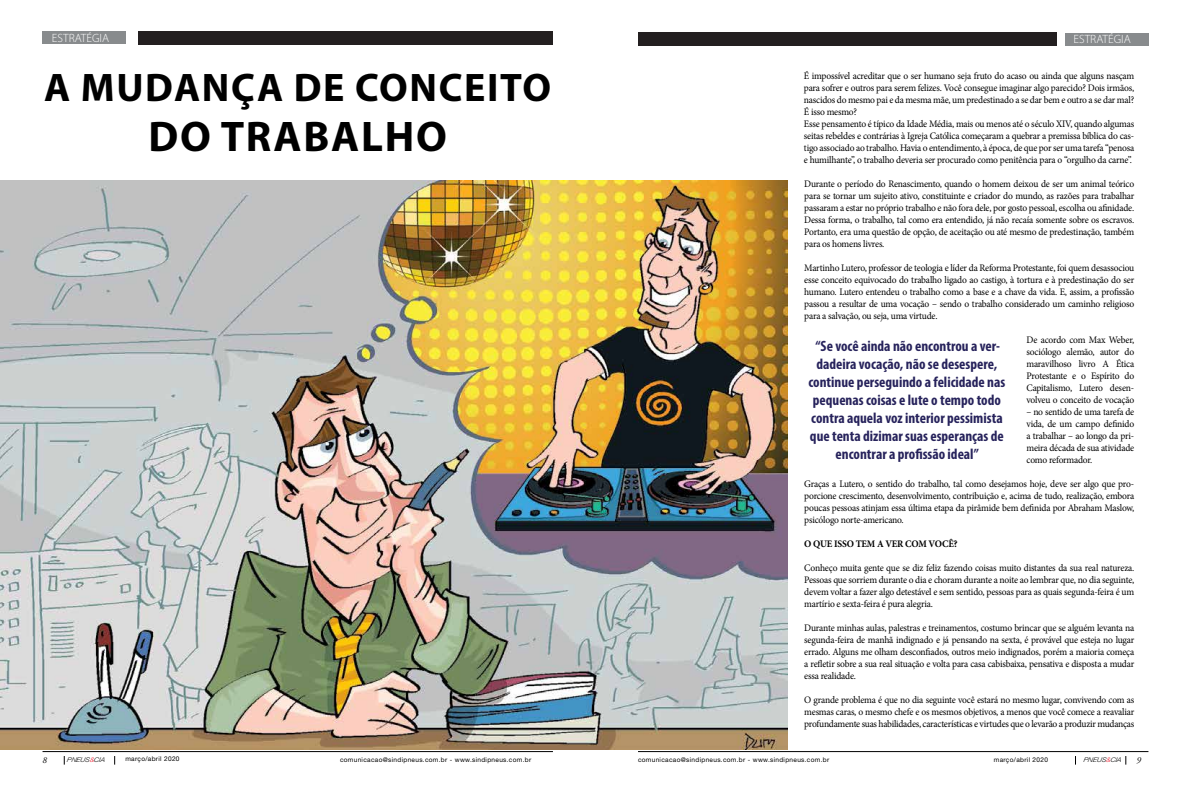
<style>
.page{position:relative;width:1191px;height:794px;background:#fff}
.page>*{position:absolute;margin:0;border:0;box-sizing:border-box;transform-origin:0 0}
.t1{font:700 43px "Myriad Pro";letter-spacing:.04em;color:#000}
.t2{font:700 40px "Myriad Pro";letter-spacing:.04em;color:#000}
.t3{font:700 condensed 15px/18px "Myriad Pro";color:#27235c;text-align:center}
.t4{font:300 12px "Myriad Pro";color:#fff}
.t5{font:10px/12px "Minion Pro";letter-spacing:-.02em;color:#000;text-align:justify;scale:.95 1}
.t6{font:700 10px "Minion Pro";letter-spacing:-.02em;color:#000;scale:.95 1}
.t7{font:italic 9px "Adobe Garamond Pro";color:#000}
.t8{font:6.5px "Helvetica Neue CE";letter-spacing:.05em;color:#000}
.t9{font:italic 300 6.5px "Helvetica Neue LT Pro";color:#000;scale:1.08 1}
.s1{color:#ed1c2e}
</style>
<div class="page">
<hr style="left:43px;top:751px;width:510px;height:1px;background:#000">
<hr style="left:638px;top:751px;width:510px;height:1px;background:#000">
<div style="left:43px;top:31px;width:83px;height:13px;background:#888b8d"></div>
<div style="left:139px;top:31px;width:414px;height:13px;background:#231f20"></div>
<div style="left:638px;top:32px;width:418px;height:13px;background:#231f20"></div>
<div style="left:1065px;top:33px;width:83px;height:13px;background:#888b8d"></div>
<img style="left:0;top:180px;width:787px;height:569px">
<p class="t4" style="left:52px;top:31px;width:59px">ESTRATÉGIA</p>
<h2 class="t2" style="left:44px;top:61px;width:508px">A MUDANÇA DE CONCEITO</h2>
<h1 class="t1" style="left:149px;top:108px;width:300px">DO TRABALHO</h1>
<p class="t4" style="left:1073px;top:31px;width:59px">ESTRATÉGIA</p>
<p class="t5" style="left:804px;top:70px;width:349px;text-align:left">É impossível acreditar que o ser humano seja fruto do acaso ou ainda que alguns nasçam para sofrer e outros para serem felizes. Você consegue imaginar algo parecido? Dois irmãos, nascidos do mesmo pai e da mesma mãe, um predestinado a se dar bem e outro a se dar mal?<br>É isso mesmo?<br>Esse pensamento é típico da Idade Média, mais ou menos até o século XIV, quando algumas seitas rebeldes e contrárias à Igreja Católica começaram a quebrar a premissa bíblica do cas&shy;tigo associado ao trabalho. Havia o entendimento, à época, de que por ser uma tarefa “penosa e humilhante”, o trabalho deveria ser procurado como penitência para o “orgulho da carne”.</p>
<p class="t5" style="left:804px;top:178px;width:349px">Durante o período do Renascimento, quando o homem deixou de ser um animal teórico para se tornar um sujeito ativo, constituinte e criador do mundo, as razões para trabalhar passaram a estar no próprio trabalho e não fora dele, por gosto pessoal, escolha ou afinidade.<br>Dessa forma, o trabalho, tal como era entendido, já não recaía somente sobre os escravos.<br>Portanto, era uma questão de opção, de aceitação ou até mesmo de predestinação, também para os homens livres.</p>
<p class="t5" style="left:804px;top:262px;width:349px">Martinho Lutero, professor de teologia e líder da Reforma Protestante, foi quem desassociou esse conceito equivocado do trabalho ligado ao castigo, à tortura e à predestinação do ser humano. Lutero entendeu o trabalho como a base e a chave da vida. E, assim, a profissão passou a resultar de uma vocação – sendo o trabalho considerado um caminho religioso para a salvação, ou seja, uma virtude.</p>
<p class="t5" style="left:1026px;top:334px;width:115px">De acordo com Max Weber, sociólogo alemão, autor do maravilhoso livro A Ética Protestante e o Espírito do Capitalismo, Lutero desen&shy;volveu o conceito de vocação</p>
<p class="t5" style="left:1026px;top:406px;width:115px">– no sentido de uma tarefa de vida, de um campo definido a trabalhar – ao longo da pri&shy;meira década de sua atividade como reformador.</p>
<p class="t5" style="left:804px;top:478px;width:349px">Graças a Lutero, o sentido do trabalho, tal como desejamos hoje, deve ser algo que pro&shy;porcione crescimento, desenvolvimento, contribuição e, acima de tudo, realização, embora poucas pessoas atinjam essa última etapa da pirâmide bem definida por Abraham Maslow, psicólogo norte-americano.</p>
<p class="t6" style="left:804px;top:537px;width:163px">O QUE ISSO TEM A VER COM VOCÊ?</p>
<p class="t5" style="left:804px;top:562px;width:349px">Conheço muita gente que se diz feliz fazendo coisas muito distantes da sua real natureza.<br>Pessoas que sorriem durante o dia e choram durante a noite ao lembrar que, no dia seguinte, devem voltar a fazer algo detestável e sem sentido, pessoas para as quais segunda-feira é um martírio e sexta-feira é pura alegria.</p>
<p class="t5" style="left:804px;top:622px;width:349px">Durante minhas aulas, palestras e treinamentos, costumo brincar que se alguém levanta na segunda-feira de manhã indignado e já pensando na sexta, é provável que esteja no lugar errado. Alguns me olham desconfiados, outros meio indignados, porém a maioria começa a refletir sobre a sua real situação e volta para casa cabisbaixa, pensativa e disposta a mudar essa realidade.</p>
<p class="t5" style="left:804px;top:694px;width:349px">O grande problema é que no dia seguinte você estará no mesmo lugar, convivendo com as mesmas caras, o mesmo chefe e os mesmos objetivos, a menos que você comece a reavaliar profundamente suas habilidades, características e virtudes que o levarão a produzir mudanças</p>
<p class="t3" style="left:808px;top:336px;width:198px">“Se você ainda não encontrou a ver&shy;dadeira vocação, não se desespere, continue perseguindo a felicidade nas pequenas coisas e lute o tempo todo contra aquela voz interior pessimista que tenta dizimar suas esperanças de encontrar a profissão ideal”</p>
<p class="t7" style="left:43px;top:754px;width:6px">8</p>
<p class="t9" style="left:67px;top:756px;width:37px">PNEUS<span class="s1">&amp;</span>CIA</p>
<p class="t8" style="left:125px;top:755px;width:56px">março/abril 2020</p>
<p class="t8" style="left:340px;top:755px;width:193px">comunicacao@sindipneus.com.br - www.sindipneus.com.br</p>
<p class="t8" style="left:638px;top:755px;width:193px">comunicacao@sindipneus.com.br - www.sindipneus.com.br</p>
<p class="t8" style="left:993px;top:755px;width:56px">março/abril 2020</p>
<p class="t9" style="left:1083px;top:756px;width:37px">PNEUS<span class="s1">&amp;</span>CIA</p>
<p class="t7" style="left:1136px;top:754px;width:6px">9</p>
</div>
